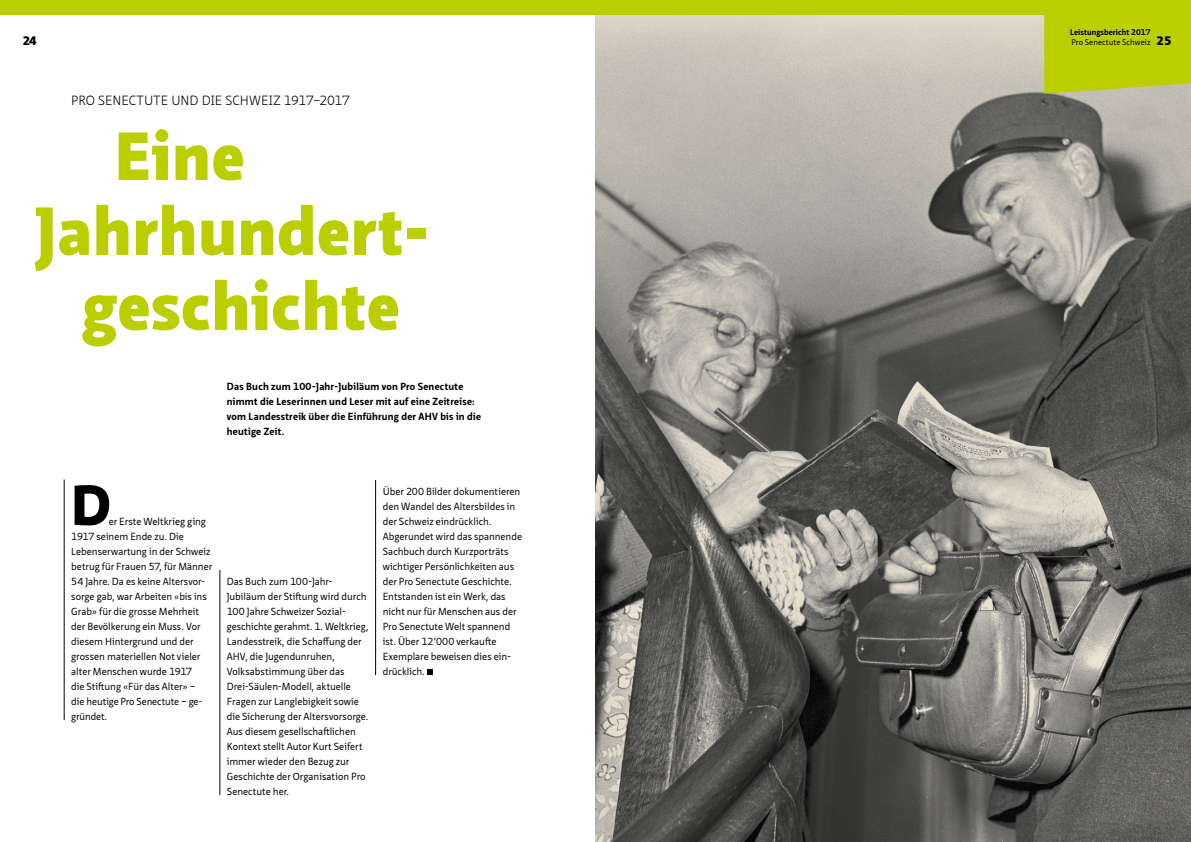
<style>
.page{position:relative;width:1191px;height:842px;background:#fff}
.page>*{position:absolute;margin:0;border:0;box-sizing:border-box;transform-origin:0 0}
.t1{font:900 66px "Neue Sans Pro";letter-spacing:.015em;color:#bbcf00}
.t2{font:900 55px "Neue Sans Pro";color:#000}
.t3{font:300 13px "Neue Sans Pro";color:#000}
.t4{font:900 12px "Neue Sans Pro";color:#000}
.t5{font:10px/15px "Neue Sans Pro";letter-spacing:-.005em;color:#000}
.t6{font:700 10px/15px "Neue Sans Pro";letter-spacing:.025em;color:#000}
.t7{font:700 8px "Neue Sans Pro";letter-spacing:.01em;color:#000}
.t8{font:8px "Neue Sans Pro";letter-spacing:.01em;color:#000}
</style>
<div class="page">
<img style="left:595px;top:14px;width:596px;height:828px">
<svg style="left:1044px;top:14px;width:147px;height:80px;background:#bbcd0c"></svg>
<div style="left:0;top:0;width:1191px;height:14px;background:#bbcf00"></div>
<hr style="left:375px;top:480px;width:1px;height:195px;background:#000">
<hr style="left:220px;top:570px;width:1px;height:225px;background:#000">
<hr style="left:64px;top:479px;width:1px;height:241px;background:#000">
<svg style="left:427px;top:669px;width:5px;height:6px"></svg>
<p class="t7" style="left:1070px;top:27px;width:82px">Leistungsbericht 2017</p>
<p class="t8" style="left:1071px;top:37px;width:81px">Pro Senectute Schweiz</p>
<p class="t4" style="left:23px;top:32px;width:16px">24</p>
<p class="t4" style="left:1156px;top:32px;width:17px">25</p>
<h3 class="t3" style="left:71px;top:92px;width:280px">PRO SENECTUTE UND DIE SCHWEIZ 1917–2017</h3>
<h1 class="t1" style="left:115px;top:113px;width:131px">Eine</h1>
<h1 class="t1" style="left:35px;top:188px;width:395px">Jahrhundert-</h1>
<h1 class="t1" style="left:83px;top:263px;width:318px">geschichte</h1>
<p class="t6" style="left:227px;top:379px;width:256px">Das Buch zum 100-Jahr-Jubiläum von Pro Senectute nimmt die Leserinnen und Leser mit auf eine Zeitreise: vom Landesstreik über die Einführung der AHV bis in die heutige Zeit.</p>
<h2 class="t2" style="left:71px;top:469px;width:41px">D</h2>
<p class="t5" style="left:71px;top:514px;width:142px;text-indent:38px">er Erste Weltkrieg ging<br>1917 seinem Ende zu. Die<br>Lebenserwartung in der Schweiz betrug für Frauen 57, für Männer<br>54 Jahre. Da es keine Altersvor&shy;sorge gab, war Arbeiten «bis ins<br>Grab» für die grosse Mehrheit der Bevölkerung ein Muss. Vor diesem Hintergrund und der grossen materiellen Not vieler alter Menschen wurde 1917<br>die Stiftung «Für das Alter» –<br>die heutige Pro Senectute – ge&shy;gründet.</p>
<p class="t5" style="left:227px;top:574px;width:143px">Das Buch zum 100-Jahr-<br>Jubiläum der Stiftung wird durch<br>100 Jahre Schweizer Sozial&shy;geschichte gerahmt. 1. Weltkrieg,<br>Landesstreik, die Schaffung der<br>AHV, die Jugendunruhen,<br>Volksabstimmung über das<br>Drei-Säulen-Modell, aktuelle<br>Fragen zur Langlebigkeit sowie die Sicherung der Altersvorsorge.<br>Aus diesem gesellschaftlichen<br>Kontext stellt Autor Kurt Seifert immer wieder den Bezug zur<br>Geschichte der Organisation Pro<br>Senectute her.</p>
<p class="t5" style="left:383px;top:484px;width:141px">Über 200 Bilder dokumentieren den Wandel des Altersbildes in der Schweiz eindrücklich.<br>Abgerundet wird das spannende<br>Sachbuch durch Kurzporträts wichtiger Persönlichkeiten aus der Pro Senectute Geschichte.<br>Entstanden ist ein Werk, das nicht nur für Menschen aus der<br>Pro Senectute Welt spannend ist. Über 12’000 verkaufte<br>Exemplare beweisen dies ein&shy;drücklich.</p>
</div>
